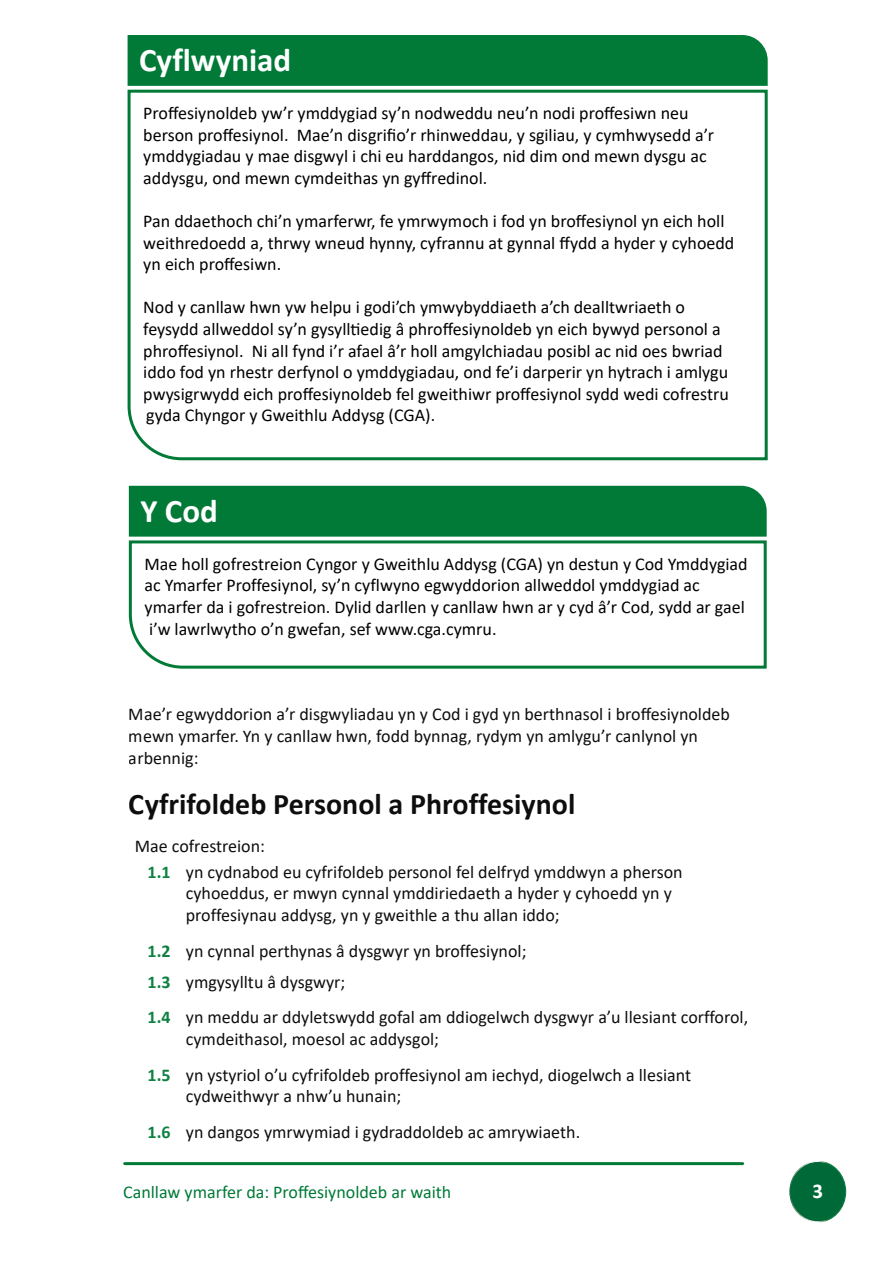
<style>
.page{position:relative;width:893px;height:1263px;background:#fff}
.page>*{position:absolute;margin:0;border:0;box-sizing:border-box;transform-origin:0 0}
.Heading_2{font:700 33px "Calibri";color:#fff}
.t1{font:700 30px "Calibri";color:#000}
.t2{font:700 21px "Calibri";color:#fff}
.Paragraph_1{font:18px/21.6px "Calibri";color:#000}
.t3{font:18px "Calibri";color:#017a37}
.s1{font-weight:700;color:#017a37}
</style>
<div class="page">
<div style="left:790px;top:1161px;width:56px;height:61px;background:#006938;border-radius:50%"></div>
<div style="left:789px;top:1161px;width:57px;height:61px;border:1px solid #fff;border-radius:50%"></div>
<hr style="left:125px;top:1162px;width:618px;height:3px;background:#017a37">
<svg style="left:127px;top:89px;width:641px;height:372px"></svg>
<div style="left:127px;top:35px;width:641px;height:51px;background:#017a37"></div>
<svg style="left:128px;top:540px;width:639px;height:129px"></svg>
<div style="left:128px;top:485px;width:639px;height:52px;background:#017a37"></div>
<h2 class="Heading_2" style="left:139px;top:37px;width:154px">Cyflwyniad</h2>
<p class="Paragraph_1" style="left:143px;top:102px;width:572px">Proffesiynoldeb yw’r ymddygiad sy’n nodweddu neu’n nodi proffesiwn neu berson proffesiynol. Mae’n disgrifio’r rhinweddau, y sgiliau, y cymhwysedd a’r ymddygiadau y mae disgwyl i chi eu harddangos, nid dim ond mewn dysgu ac addysgu, ond mewn cymdeithas yn gyffredinol.</p>
<p class="Paragraph_1" style="left:143px;top:210px;width:592px">Pan ddaethoch chi’n ymarferwr, fe ymrwymoch i fod yn broffesiynol yn eich holl weithredoedd a, thrwy wneud hynny, cyfrannu at gynnal ffydd a hyder y cyhoedd yn eich proffesiwn.</p>
<p class="Paragraph_1" style="left:143px;top:296px;width:587px">Nod y canllaw hwn yw helpu i godi’ch ymwybyddiaeth a’ch dealltwriaeth o feysydd allweddol sy’n gysylltiedig â phroffesiynoldeb yn eich bywyd personol a phroffesiynol. Ni all fynd i’r afael â’r holl amgylchiadau posibl ac nid oes bwriad iddo fod yn rhestr derfynol o ymddygiadau, ond fe’i darperir yn hytrach i amlygu pwysigrwydd eich proffesiynoldeb fel gweithiwr proffesiynol sydd wedi cofrestru gyda Chyngor y Gweithlu Addysg (CGA).</p>
<h2 class="Heading_2" style="left:140px;top:488px;width:79px">Y Cod</h2>
<p class="Paragraph_1" style="left:145px;top:552px;width:605px">Mae holl gofrestreion Cyngor y Gweithlu Addysg (CGA) yn destun y Cod Ymddygiad ac Ymarfer Proffesiynol, sy’n cyflwyno egwyddorion allweddol ymddygiad ac ymarfer da i gofrestreion. Dylid darllen y canllaw hwn ar y cyd â’r Cod, sydd ar gael i’w lawrlwytho o’n gwefan, sef www.cga.cymru.</p>
<p class="Paragraph_1" style="left:129px;top:703px;width:603px">Mae’r egwyddorion a’r disgwyliadau yn y Cod i gyd yn berthnasol i broffesiynoldeb mewn ymarfer. Yn y canllaw hwn, fodd bynnag, rydym yn amlygu’r canlynol yn arbennig:</p>
<h2 class="t1" style="left:129px;top:783px;width:448px">Cyfrifoldeb Personol a Phroffesiynol</h2>
<p class="Paragraph_1" style="left:148px;top:833px;width:537px;line-height:25.5px;text-indent:-13px">Mae cofrestreion:<br><span class="s1">1.1</span> yn cydnabod eu cyfrifoldeb personol fel delfryd ymddwyn a pherson</p>
<p class="Paragraph_1" style="left:186px;top:882px;width:487px">cyhoeddus, er mwyn cynnal ymddiriedaeth a hyder y cyhoedd yn y proffesiynau addysg, yn y gweithle a thu allan iddo;</p>
<p class="Paragraph_1" style="left:148px;top:935px;width:380px;line-height:30.8px"><span class="s1">1.2</span> yn cynnal perthynas â dysgwyr yn broffesiynol;<br><span class="s1">1.3</span> ymgysylltu â dysgwyr;</p>
<p class="Paragraph_1" style="left:186px;top:1006px;width:564px;text-indent:-38px"><span class="s1">1.4</span> yn meddu ar ddyletswydd gofal am ddiogelwch dysgwyr a’u llesiant corfforol, cymdeithasol, moesol ac addysgol;</p>
<p class="Paragraph_1" style="left:186px;top:1063px;width:507px;text-indent:-38px"><span class="s1">1.5</span> yn ystyriol o’u cyfrifoldeb proffesiynol am iechyd, diogelwch a llesiant cydweithwyr a nhw’u hunain;</p>
<p class="Paragraph_1" style="left:148px;top:1121px;width:434px"><span class="s1">1.6</span> yn dangos ymrwymiad i gydraddoldeb ac amrywiaeth.</p>
<p class="t3" style="left:123px;top:1180px;width:330px">Canllaw ymarfer da: Proffesiynoldeb ar waith</p>
<p class="t2" style="left:812px;top:1177px;width:12px">3</p>
</div>
